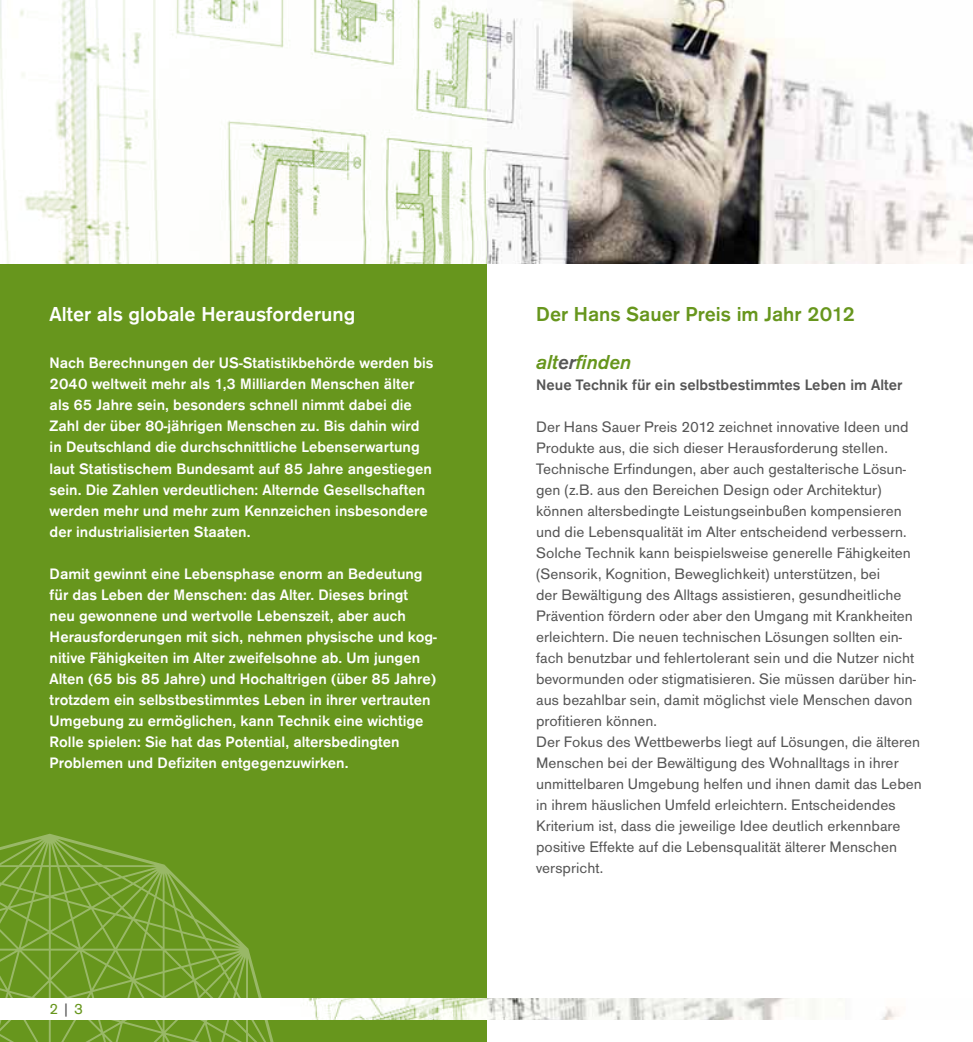
<style>
.page{position:relative;width:973px;height:1042px;background:#fff}
.page>*{position:absolute;margin:0;border:0;box-sizing:border-box;transform-origin:0 0}
.t1{font:600 21px "Ancona";color:#fff}
.t2{font:600 21px "Ancona";color:#67961d}
.t3{font:italic 600 21px "Ancona";color:#67961d}
.t4{font:15.75px/21px "Ancona";color:#565656}
.t5{font:600 15.75px/21px "Ancona";color:#fff}
.t6{font:600 15.75px "Ancona";color:#565656}
.t7{font:15.75px "Ancona";color:#67961d}
.s1{color:#565656}
</style>
<div class="page">
<div style="left:0;top:0;width:486px;height:1042px;background:#67961d"></div>
<svg style="left:0;top:834px;width:279px;height:208px"></svg>
<img style="left:0;top:998px;width:899px;height:21px">
<img style="left:0;top:0;width:972px;height:263px">
<h1 class="t1" style="left:50px;top:303px;width:307px">Alter als globale Herausforderung</h1>
<p class="t5" style="left:50px;top:353px;width:385px">Nach Berechnungen der US-Statistikbehörde werden bis 2040 weltweit mehr als 1,3 Milliarden Menschen älter als 65 Jahre sein, besonders schnell nimmt dabei die Zahl der über 80-jährigen Menschen zu. Bis dahin wird in Deutschland die durchschnittliche Lebenserwartung laut Statistischem Bundesamt auf 85 Jahre angestiegen sein. Die Zahlen verdeutlichen: Alternde Gesellschaften werden mehr und mehr zum Kennzeichen insbesondere der industrialisierten Staaten.</p>
<p class="t5" style="left:50px;top:563px;width:388px">Damit gewinnt eine Lebensphase enorm an Bedeutung für das Leben der Menschen: das Alter. Dieses bringt neu gewonnene und wertvolle Lebenszeit, aber auch Herausforderungen mit sich, nehmen physische und kog&shy;nitive Fähigkeiten im Alter zweifelsohne ab. Um jungen Alten (65 bis 85 Jahre) und Hochaltrigen (über 85 Jahre) trotzdem ein selbstbestimmtes Leben in ihrer vertrauten Umgebung zu ermöglichen, kann Technik eine wichtige Rolle spielen: Sie hat das Potential, altersbedingten Problemen und Defiziten entgegenzuwirken.</p>
<p class="t7" style="left:50px;top:1000px;width:35px">2 <span class="s1">|</span> 3</p>
<h1 class="t2" style="left:536px;top:303px;width:320px">Der Hans Sauer Preis im Jahr 2012</h1>
<h1 class="t3" style="left:536px;top:349px;width:97px">alt<span class="s1">er</span>finden</h1>
<p class="t6" style="left:536px;top:375px;width:368px">Neue Technik für ein selbstbestimmtes Leben im Alter</p>
<p class="t4" style="left:536px;top:416px;width:387px">Der Hans Sauer Preis 2012 zeichnet innovative Ideen und Produkte aus, die sich dieser Herausforderung stellen.<br>Technische Erfindungen, aber auch gestalterische Lösun&shy;gen (z.B. aus den Bereichen Design oder Architektur) können altersbedingte Leistungseinbußen kompensieren und die Lebensqualität im Alter entscheidend verbessern.<br>Solche Technik kann beispielsweise generelle Fähigkeiten (Sensorik, Kognition, Beweglichkeit) unterstützen, bei<br>der Bewältigung des Alltags assistieren, gesundheitliche Prävention fördern oder aber den Umgang mit Krankheiten erleichtern. Die neuen technischen Lösungen sollten ein&shy;fach benutzbar und fehlertolerant sein und die Nutzer nicht bevormunden oder stigmatisieren. Sie müssen darüber hin&shy;aus bezahlbar sein, damit möglichst viele Menschen davon profitieren können.<br>Der Fokus des Wettbewerbs liegt auf Lösungen, die älteren Menschen bei der Bewältigung des Wohnalltags in ihrer unmittelbaren Umgebung helfen und ihnen damit das Leben in ihrem häuslichen Umfeld erleichtern. Entscheidendes Kriterium ist, dass die jeweilige Idee deutlich erkennbare positive Effekte auf die Lebensqualität älterer Menschen verspricht.</p>
</div>
